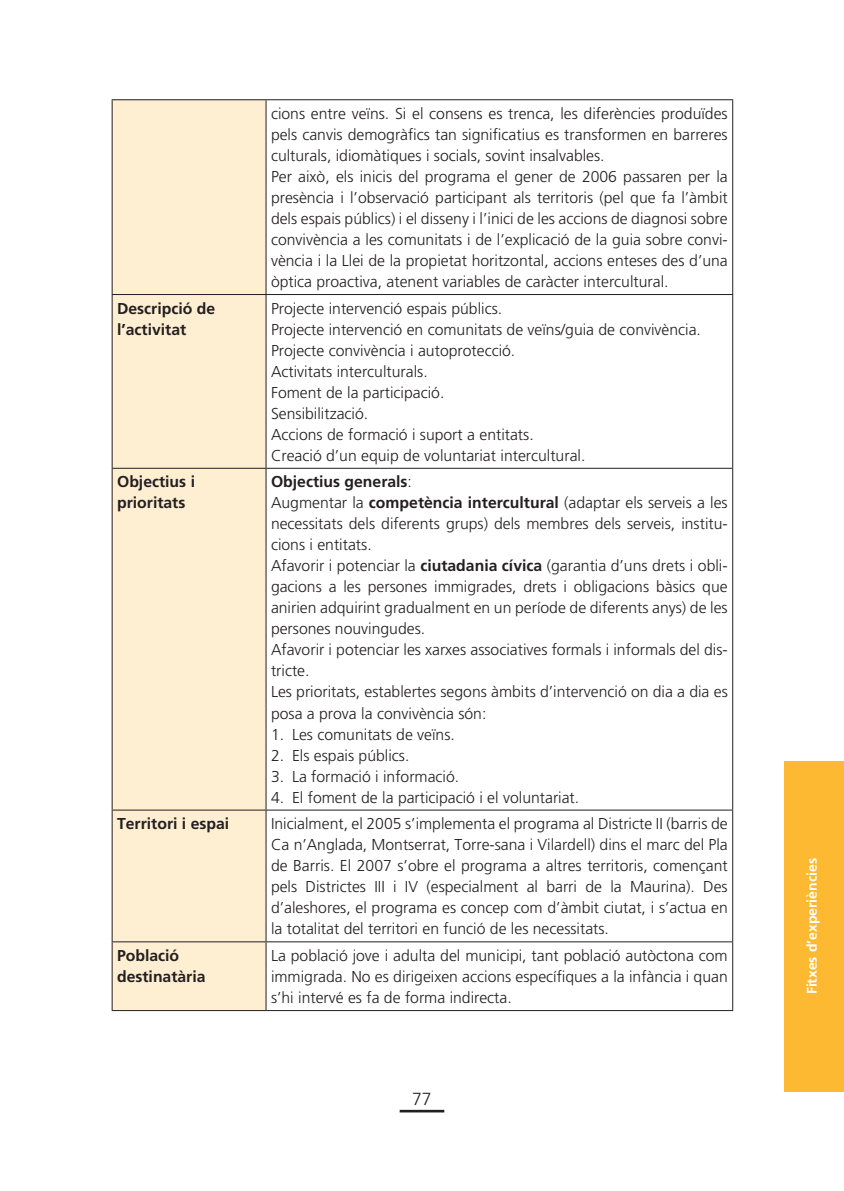
<style>
.page{position:relative;width:844px;height:1191px;background:#fff}
.page>*{position:absolute;margin:0;border:0;box-sizing:border-box;transform-origin:0 0}
.t1{font:300 17.5px "Frutiger LT Std";color:#231f20}
.Tablas_texto{font:300 15.75px/21px "Frutiger LT Std";color:#231f20;text-align:justify}
.Tablas_texto2{font:700 15.75px/21px "Frutiger LT Std";color:#231f20}
.Tablas_texto-2{font:700 15.75px "Frutiger LT Std";color:#231f20}
.t2{font:700 14px "Frutiger LT Std";color:#fff}
.s1{font-weight:300}
.s2{font-weight:700}
</style>
<div class="page">
<hr style="left:399px;top:1109px;width:45px;height:3px;background:#231f20">
<div style="left:784px;top:761px;width:59px;height:330px;background:#fdb931"></div>
<div style="left:113px;top:100px;width:152px;height:910px;background:#feefd2"></div>
<hr style="left:112px;top:294px;width:154px;height:1px;background:#231f20">
<hr style="left:266px;top:294px;width:467px;height:1px;background:#231f20">
<hr style="left:112px;top:468px;width:154px;height:1px;background:#231f20">
<hr style="left:266px;top:468px;width:467px;height:1px;background:#231f20">
<hr style="left:112px;top:809px;width:154px;height:1px;background:#231f20">
<hr style="left:266px;top:809px;width:467px;height:1px;background:#231f20">
<hr style="left:112px;top:941px;width:154px;height:1px;background:#231f20">
<hr style="left:266px;top:941px;width:467px;height:1px;background:#231f20">
<hr style="left:112px;top:1010px;width:154px;height:1px;background:#231f20">
<hr style="left:266px;top:1010px;width:467px;height:1px;background:#231f20">
<hr style="left:732px;top:100px;width:1px;height:194px;background:#231f20">
<hr style="left:732px;top:295px;width:1px;height:173px;background:#231f20">
<hr style="left:732px;top:469px;width:1px;height:340px;background:#231f20">
<hr style="left:732px;top:810px;width:1px;height:131px;background:#231f20">
<hr style="left:732px;top:942px;width:1px;height:68px;background:#231f20">
<hr style="left:112px;top:100px;width:1px;height:194px;background:#231f20">
<hr style="left:265px;top:100px;width:1px;height:194px;background:#231f20">
<hr style="left:112px;top:295px;width:1px;height:173px;background:#231f20">
<hr style="left:265px;top:295px;width:1px;height:173px;background:#231f20">
<hr style="left:112px;top:469px;width:1px;height:340px;background:#231f20">
<hr style="left:265px;top:469px;width:1px;height:340px;background:#231f20">
<hr style="left:112px;top:810px;width:1px;height:131px;background:#231f20">
<hr style="left:265px;top:810px;width:1px;height:131px;background:#231f20">
<hr style="left:112px;top:942px;width:1px;height:68px;background:#231f20">
<hr style="left:265px;top:942px;width:1px;height:68px;background:#231f20">
<hr style="left:112px;top:99px;width:154px;height:1px;background:#231f20">
<hr style="left:266px;top:99px;width:467px;height:1px;background:#231f20">
<p class="Tablas_texto" style="left:271px;top:103px;width:458px">cions entre veïns. Si el consens es trenca, les diferències produïdes pels canvis demogràfics tan significatius es transformen en barreres culturals, idiomàtiques i socials, sovint insalvables.</p>
<p class="Tablas_texto" style="left:271px;top:166px;width:458px">Per això, els inicis del programa el gener de 2006 passaren per la presència i l’observació participant als territoris (pel que fa l’àmbit dels espais públics) i el disseny i l’inici de les accions de diagnosi sobre convivència a les comunitats i de l’explicació de la guia sobre convi&shy;vència i la Llei de la propietat horitzontal, accions enteses des d’una òptica proactiva, atenent variables de caràcter intercultural.</p>
<p class="Tablas_texto2" style="left:117px;top:298px;width:99px">Descripció de l’activitat</p>
<p class="Tablas_texto" style="left:271px;top:298px;width:233px">Projecte intervenció espais públics.</p>
<p class="Tablas_texto" style="left:271px;top:319px;width:431px">Projecte intervenció en comunitats de veïns/guia de convivència.</p>
<p class="Tablas_texto" style="left:271px;top:340px;width:246px">Projecte convivència i autoprotecció.</p>
<p class="Tablas_texto" style="left:271px;top:361px;width:158px">Activitats interculturals.</p>
<p class="Tablas_texto" style="left:271px;top:382px;width:175px">Foment de la participació.</p>
<p class="Tablas_texto" style="left:271px;top:403px;width:99px">Sensibilització.</p>
<p class="Tablas_texto" style="left:271px;top:424px;width:264px">Accions de formació i suport a entitats.</p>
<p class="Tablas_texto" style="left:271px;top:445px;width:316px">Creació d’un equip de voluntariat intercultural.</p>
<p class="Tablas_texto2" style="left:117px;top:471px;width:79px">Objectius i prioritats</p>
<p class="Tablas_texto-2" style="left:271px;top:473px;width:142px">Objectius generals<span class="s1">:</span></p>
<p class="Tablas_texto" style="left:271px;top:493px;width:458px">Augmentar la <span class="s2">competència intercultural</span> (adaptar els serveis a les necessitats dels diferents grups) dels membres dels serveis, institu&shy;cions i entitats.</p>
<p class="Tablas_texto" style="left:271px;top:556px;width:458px">Afavorir i potenciar la <span class="s2">ciutadania cívica</span> (garantia d’uns drets i obli&shy;gacions a les persones immigrades, drets i obligacions bàsics que anirien adquirint gradualment en un període de diferents anys) de les persones nouvingudes.</p>
<p class="Tablas_texto" style="left:271px;top:640px;width:458px">Afavorir i potenciar les xarxes associatives formals i informals del dis&shy;tricte.</p>
<p class="Tablas_texto" style="left:271px;top:682px;width:458px">Les prioritats, establertes segons àmbits d’intervenció on dia a dia es posa a prova la convivència són:</p>
<p class="Tablas_texto" style="left:271px;top:724px;width:185px">1. Les comunitats de veïns.</p>
<p class="Tablas_texto" style="left:271px;top:745px;width:140px">2. Els espais públics.</p>
<p class="Tablas_texto" style="left:271px;top:766px;width:190px">3. La formació i informació.</p>
<p class="Tablas_texto" style="left:271px;top:787px;width:310px">4. El foment de la participació i el voluntariat.</p>
<p class="Tablas_texto2" style="left:117px;top:813px;width:114px">Territori i espai</p>
<p class="Tablas_texto" style="left:271px;top:813px;width:458px">Inicialment, el 2005 s’implementa el programa al Districte II (barris de Ca n’Anglada, Montserrat, Torre-sana i Vilardell) dins el marc del Pla de Barris. El 2007 s’obre el programa a altres territoris, començant pels Districtes III i IV (especialment al barri de la Maurina). Des d’aleshores, el programa es concep com d’àmbit ciutat, i s’actua en la totalitat del territori en funció de les necessitats.</p>
<p class="Tablas_texto2" style="left:117px;top:945px;width:90px">Població destinatària</p>
<p class="Tablas_texto" style="left:271px;top:945px;width:458px">La població jove i adulta del municipi, tant població autòctona com immigrada. No es dirigeixen accions específiques a la infància i quan s’hi intervé es fa de forma indirecta.</p>
<p class="t1" style="left:412px;top:1089px;width:21px">77</p>
<p class="t2" style="left:803px;top:994px;width:138px;rotate:-90deg">Fitxes d’experiències</p>
</div>
